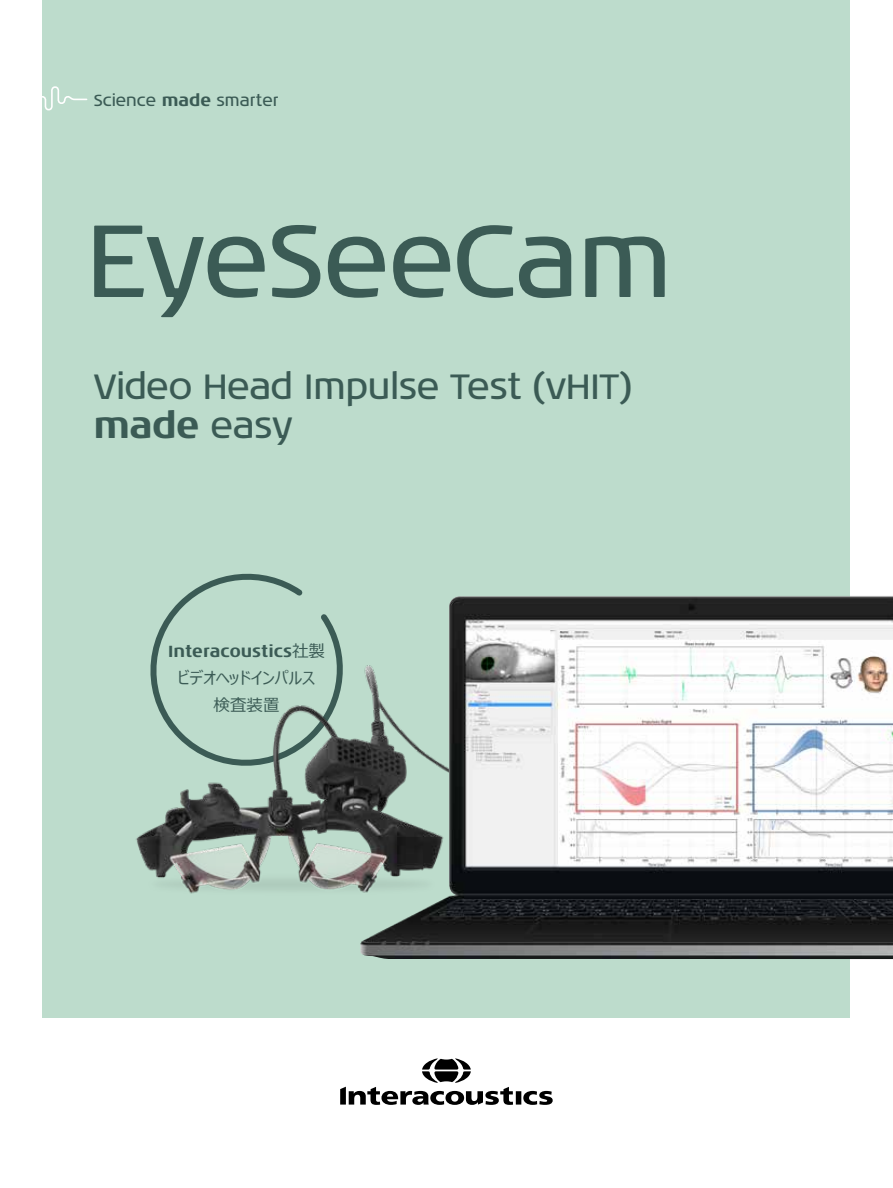
<style>
.page{position:relative;width:893px;height:1188px;background:#fff}
.page>*{position:absolute;margin:0;border:0;box-sizing:border-box;transform-origin:0 0}
.t1{font:105px "Noa LT Pro";letter-spacing:-.02em;color:#3b5b55}
.t2{font:36px/39px "Noa LT Pro";letter-spacing:-.02em;color:#3b5b55}
.t3{font:16.5px "Noa LT Pro";color:#3b5b55}
.t4{font:700 16.5px "Noa LT Pro";color:#3b5b55}
.t5{font:16.5px/27px "Meiryo UI";color:#3b5b55;text-align:center}
.s1{font-weight:700}
.s2{font-family:"Meiryo UI";font-weight:400}
</style>
<div class="page">
<div style="left:43px;top:0;width:807px;height:1018px;background:#bddccc"></div>
<svg style="left:340px;top:1058px;width:213px;height:47px"></svg>
<svg style="left:42px;top:86px;width:45px;height:24px"></svg>
<svg style="left:164px;top:573px;width:166px;height:48px"></svg>
<img style="left:136px;top:621px;width:224px;height:273px">
<img style="left:360px;top:596px;width:533px;height:363px">
<p class="t3" style="left:94px;top:89px;width:186px">Science <span class="s1">made</span> smarter</p>
<h1 class="t1" style="left:86px;top:188px;width:587px">EyeSeeCam</h1>
<p class="t2" style="left:94px;top:366px;width:541px">Video Head Impulse Test (vHIT) <span class="s1">made</span> easy</p>
<p class="t4" style="left:168px;top:638px;width:158px">Interacoustics<span class="s2">社製</span></p>
<p class="t5" style="left:178px;top:665px;width:138px">ビデオヘッドインパルス検査装置</p>
</div>
